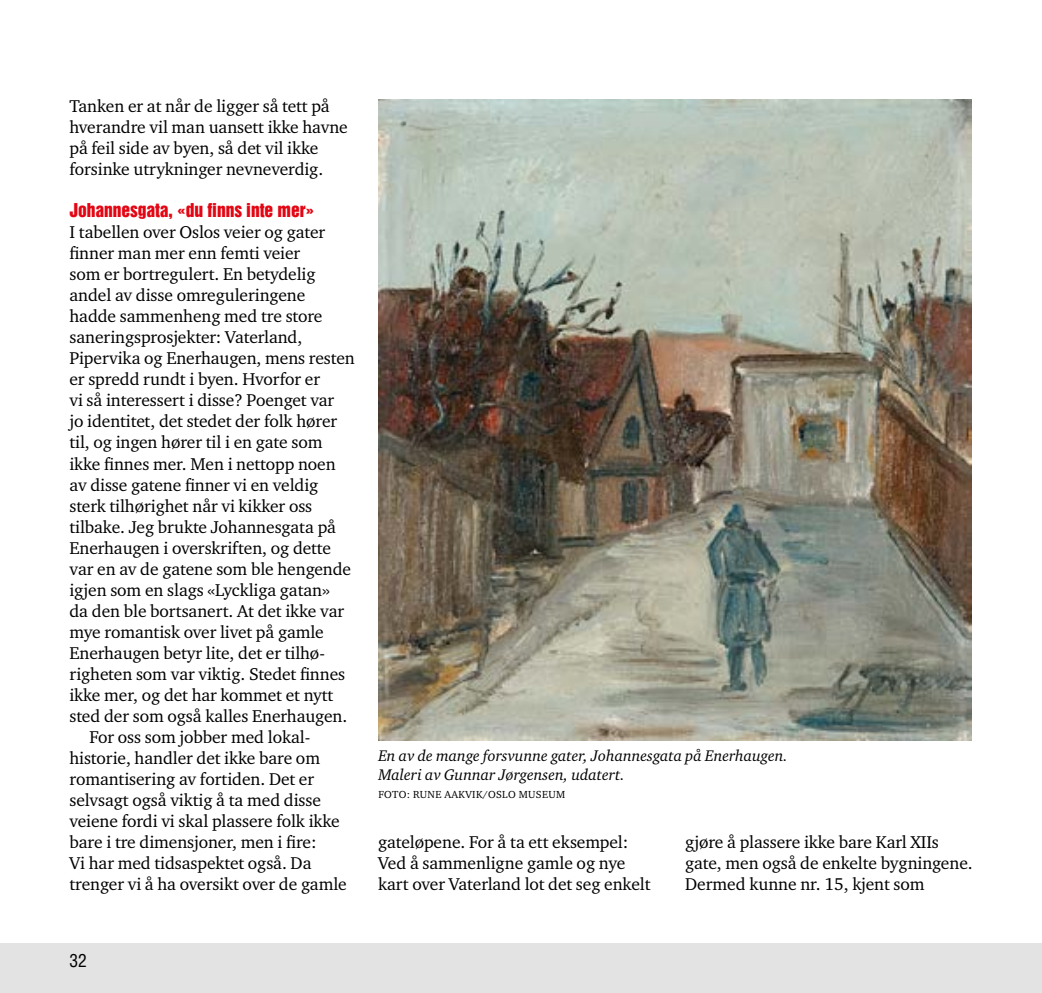
<style>
.page{position:relative;width:1042px;height:993px;background:#fff}
.page>*{position:absolute;margin:0;border:0;box-sizing:border-box;transform-origin:0 0}
.t1{font:17.5px/21px "Charter ITC Pro";letter-spacing:-.005em;color:#000}
.t2{font:17.5px "Helvetica Inserat LT";letter-spacing:-.005em;color:#e30613}
.t3{font:condensed 17.5px "Helvetica LT Std";color:#000}
.t4{font:italic 15.75px/18.9px "Charter ITC Pro";color:#000}
.t5{font:10.5px "Charter ITC Pro";letter-spacing:.035em;color:#000}
</style>
<div class="page">
<div style="left:0;top:943px;width:1042px;height:49px;background:#e3e3e3"></div>
<img style="left:379px;top:99px;width:593px;height:641px">
<p class="t1" style="left:69px;top:95px;width:280px">Tanken er at når de ligger så tett på hverandre vil man uansett ikke havne på feil side av byen, så det vil ikke forsinke utrykninger nevneverdig.</p>
<p class="t2" style="left:69px;top:200px;width:246px">Johannesgata, «du finns inte mer»</p>
<p class="t1" style="left:69px;top:221px;width:257px">I tabellen over Oslos veier og gater</p>
<p class="t1" style="left:69px;top:242px;width:232px">finner man mer enn femti veier</p>
<p class="t1" style="left:69px;top:263px;width:248px">som er bortregulert. En betydelig</p>
<p class="t1" style="left:69px;top:284px;width:237px">andel av disse omreguleringene</p>
<p class="t1" style="left:69px;top:305px;width:255px">hadde sammenheng med tre store</p>
<p class="t1" style="left:69px;top:326px;width:234px">saneringsprosjekter: Vaterland,</p>
<p class="t1" style="left:69px;top:347px;width:287px">Pipervika og Enerhaugen, mens resten</p>
<p class="t1" style="left:69px;top:368px;width:252px">er spredd rundt i byen. Hvorfor er</p>
<p class="t1" style="left:69px;top:389px;width:266px">vi så interessert i disse? Poenget var</p>
<p class="t1" style="left:69px;top:410px;width:269px">jo identitet, det stedet der folk hører</p>
<p class="t1" style="left:69px;top:431px;width:254px">til, og ingen hører til i en gate som</p>
<p class="t1" style="left:69px;top:452px;width:268px">ikke finnes mer. Men i nettopp noen</p>
<p class="t1" style="left:69px;top:473px;width:250px">av disse gatene finner vi en veldig</p>
<p class="t1" style="left:69px;top:494px;width:244px">sterk tilhørighet når vi kikker oss</p>
<p class="t1" style="left:69px;top:515px;width:268px">tilbake. Jeg brukte Johannesgata på</p>
<p class="t1" style="left:69px;top:536px;width:263px">Enerhaugen i overskriften, og dette</p>
<p class="t1" style="left:69px;top:557px;width:283px">var en av de gatene som ble hengende</p>
<p class="t1" style="left:69px;top:578px;width:262px">igjen som en slags «Lyckliga gatan»</p>
<p class="t1" style="left:69px;top:599px;width:276px">da den ble bortsanert. At det ikke var</p>
<p class="t1" style="left:69px;top:620px;width:256px">mye romantisk over livet på gamle</p>
<p class="t1" style="left:69px;top:641px;width:257px">Enerhaugen betyr lite, det er tilhø-</p>
<p class="t1" style="left:69px;top:662px;width:277px">righeten som var viktig. Stedet finnes</p>
<p class="t1" style="left:69px;top:683px;width:265px">ikke mer, og det har kommet et nytt</p>
<p class="t1" style="left:69px;top:704px;width:279px">sted der som også kalles Enerhaugen.</p>
<p class="t1" style="left:89px;top:725px;width:222px">For oss som jobber med lokal-</p>
<p class="t1" style="left:69px;top:746px;width:252px">historie, handler det ikke bare om</p>
<p class="t1" style="left:69px;top:767px;width:246px">romantisering av fortiden. Det er</p>
<p class="t1" style="left:69px;top:788px;width:253px">selvsagt også viktig å ta med disse</p>
<p class="t1" style="left:69px;top:809px;width:272px">veiene fordi vi skal plassere folk ikke</p>
<p class="t1" style="left:69px;top:830px;width:249px">bare i tre dimensjoner, men i fire:</p>
<p class="t1" style="left:69px;top:851px;width:243px">Vi har med tidsaspektet også. Da</p>
<p class="t1" style="left:69px;top:872px;width:279px">trenger vi å ha oversikt over de gamle</p>
<p class="t4" style="left:378px;top:746px;width:411px">En av de mange forsvunne gater, Johannesgata på Enerhaugen.<br>Maleri av Gunnar Jørgensen, udatert.</p>
<p class="t5" style="left:378px;top:787px;width:14px">Foto</p>
<p class="t5" style="left:407px;top:787px;width:22px">: Rune</p>
<p class="t5" style="left:444px;top:787px;width:15px">Aakv</p>
<p class="t5" style="left:472px;top:787px;width:32px">ik/Oslo</p>
<p class="t5" style="left:519px;top:787px;width:18px">Museum</p>
<p class="t1" style="left:378px;top:830px;width:274px">gateløpene. For å ta ett eksempel:<br>Ved å sammenligne gamle og nye kart over Vaterland lot det seg enkelt</p>
<p class="t1" style="left:685px;top:830px;width:289px">gjøre å plassere ikke bare Karl XIIs gate, men også de enkelte bygningene.<br>Dermed kunne nr. 15, kjent som</p>
<p class="t3" style="left:69px;top:949px;width:19px">32</p>
</div>
